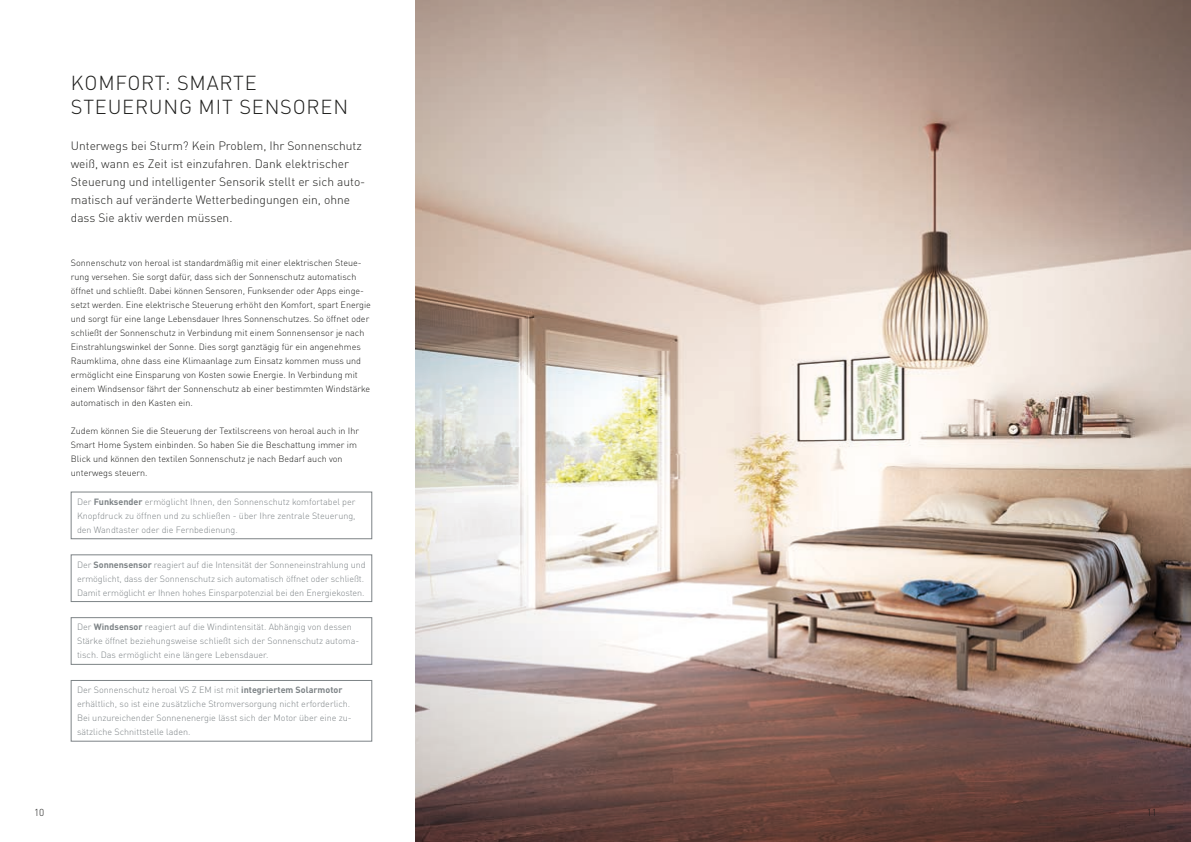
<style>
.page{position:relative;width:1191px;height:842px;background:#fff}
.page>*{position:absolute;margin:0;border:0;box-sizing:border-box;transform-origin:0 0}
.t1{font:300 20px/24px "DIN Pro";letter-spacing:.04em;color:#1d1d1b}
.t2{font:300 12px/18px "DIN Pro";color:#1d1d1b}
.t3{font:300 10px "DIN Pro";color:#1d1d1b}
.t4{font:300 9px/14px "DIN Pro";color:#1d1d1b}
.t5{font:300 9px/14px "DIN Pro";color:#7d8386}
.s1{font-weight:700}
</style>
<div class="page">
<img style="left:416px;top:0;width:775px;height:842px">
<div style="left:71px;top:492px;width:301px;height:47px;border:1px solid #7d8386"></div>
<div style="left:71px;top:555px;width:301px;height:47px;border:1px solid #7d8386"></div>
<div style="left:71px;top:617px;width:301px;height:48px;border:1px solid #7d8386"></div>
<div style="left:71px;top:680px;width:301px;height:61px;border:1px solid #7d8386"></div>
<h1 class="t1" style="left:71px;top:69px;width:279px">KOMFORT: SMARTE<br>STEUERUNG MIT SENSOREN</h1>
<p class="t2" style="left:71px;top:135px;width:296px">Unterwegs bei Sturm? Kein Problem, Ihr Sonnenschutz weiß, wann es Zeit ist einzufahren. Dank elektrischer Steuerung und intelligenter Sensorik stellt er sich auto&shy;matisch auf veränderte Wetterbedingungen ein, ohne dass Sie aktiv werden müssen.</p>
<p class="t4" style="left:71px;top:255px;width:301px">Sonnenschutz von heroal ist standardmäßig mit einer elektrischen Steue&shy;rung versehen. Sie sorgt dafür, dass sich der Sonnenschutz automatisch öffnet und schließt. Dabei können Sensoren, Funksender oder Apps einge&shy;setzt werden. Eine elektrische Steuerung erhöht den Komfort, spart Energie und sorgt für eine lange Lebensdauer Ihres Sonnenschutzes. So öffnet oder schließt der Sonnenschutz in Verbindung mit einem Sonnensensor je nach Einstrahlungswinkel der Sonne. Dies sorgt ganztägig für ein angenehmes Raumklima, ohne dass eine Klimaanlage zum Einsatz kommen muss und ermöglicht eine Einsparung von Kosten sowie Energie. In Verbindung mit einem Windsensor fährt der Sonnenschutz ab einer bestimmten Windstärke automatisch in den Kasten ein.</p>
<p class="t4" style="left:71px;top:423px;width:290px">Zudem können Sie die Steuerung der Textilscreens von heroal auch in Ihr Smart Home System einbinden. So haben Sie die Beschattung immer im Blick und können den textilen Sonnenschutz je nach Bedarf auch von unterwegs steuern.</p>
<p class="t5" style="left:77px;top:494px;width:280px;text-align:justify">Der <span class="s1">Funksender</span> ermöglicht Ihnen, den Sonnenschutz komfortabel per Knopfdruck zu öffnen und zu schließen - über Ihre zentrale Steuerung, den Wandtaster oder die Fernbedienung.</p>
<p class="t5" style="left:77px;top:557px;width:290px">Der <span class="s1">Sonnensensor</span> reagiert auf die Intensität der Sonneneinstrahlung und ermöglicht, dass der Sonnenschutz sich automatisch öffnet oder schließt.<br>Damit ermöglicht er Ihnen hohes Einsparpotenzial bei den Energiekosten.</p>
<p class="t5" style="left:77px;top:619px;width:284px">Der <span class="s1">Windsensor</span> reagiert auf die Windintensität. Abhängig von dessen<br>Stärke öffnet beziehungsweise schließt sich der Sonnenschutz automa&shy;tisch. Das ermöglicht eine längere Lebensdauer.</p>
<p class="t5" style="left:77px;top:682px;width:276px">Der Sonnenschutz heroal VS Z EM ist mit <span class="s1">integriertem Solarmotor </span>erhältlich, so ist eine zusätzliche Stromversorgung nicht erforderlich.<br>Bei unzureichender Sonnenenergie lässt sich der Motor über eine zu&shy;sätzliche Schnittstelle laden.</p>
<p class="t3" style="left:34px;top:804px;width:12px">10</p>
<p class="t3" style="left:1146px;top:804px;width:12px">11</p>
</div>
